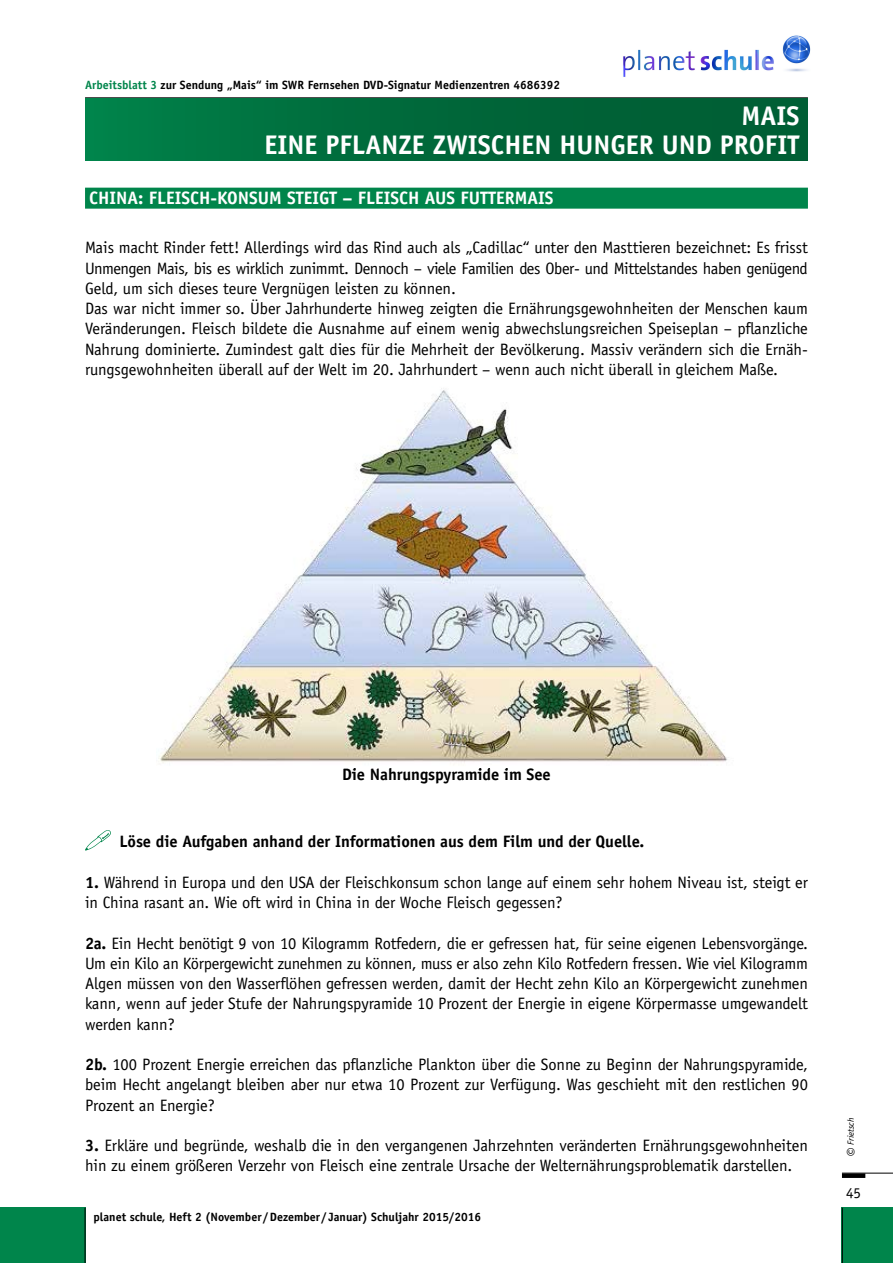
<style>
.page{position:relative;width:893px;height:1263px;background:#fff}
.page>*{position:absolute;margin:0;border:0;box-sizing:border-box;transform-origin:0 0}
.t1{font:700 27px/28.5px "Officina Sans Std";color:#fff;text-align:right}
.t2{font:700 18px "Officina Sans Std";color:#fff}
.t3{font:16.5px/20.2px "Officina Sans Std";letter-spacing:-.005em;color:#000}
.t4{font:700 16.5px "Officina Sans Std";letter-spacing:-.005em;color:#000}
.t5{font:15px "Officina Sans Std";color:#000}
.t6{font:700 12px "Officina Sans Std";color:#000}
.t7{font:12px "Officina Sans Std Bold 12";color:#000}
.t8{font:italic 9px "Officina Sans Std";color:#000}
.s1{color:#00854b}
.s2{font-weight:700}
.s3{font-size:16.5px}
</style>
<div class="page">
<hr style="left:842px;top:1173px;width:51px;height:1px;background:#000">
<div style="left:842px;top:1173px;width:23px;height:5px;background:#000"></div>
<div style="left:842px;top:1208px;width:51px;height:55px;background:#00854b"></div>
<hr style="left:842px;top:1208px;width:1px;height:55px;background:#000">
<div style="left:0;top:1208px;width:85px;height:55px;background:#00854b"></div>
<hr style="left:85px;top:1208px;width:1px;height:55px;background:#000">
<hr style="left:85px;top:97px;width:723px;height:1px;background:#000">
<div style="left:85px;top:98px;width:23px;height:5px;background:#00844b"></div>
<div style="left:85px;top:99px;width:723px;height:62px;background:linear-gradient(to right,#007e47,#005831)"></div>
<div style="left:85px;top:188px;width:723px;height:21px;background:#00854b"></div>
<img style="left:158px;top:388px;width:570px;height:381px">
<img style="left:344px;top:768px;width:206px;height:1px">
<svg style="left:85px;top:830px;width:26px;height:20px"></svg>
<img style="left:623px;top:35px;width:188px;height:42px">
<p class="t6" style="left:85px;top:78px;width:477px"><span class="s1">Arbeitsblatt 3</span> zur Sendung „Mais“ im SWR Fernsehen DVD-Signatur Medienzentren 4686392</p>
<h1 class="t1" style="left:264px;top:101px;width:537px">MAIS<br>EINE PFLANZE ZWISCHEN HUNGER UND PROFIT</h1>
<p class="t2" style="left:89px;top:187px;width:466px">CHINA: FLEISCH-KONSUM STEIGT – FLEISCH AUS FUTTERMAIS</p>
<p class="t3" style="left:85px;top:238px;width:724px">Mais macht Rinder fett! Allerdings wird das Rind auch als „Cadillac“ unter den Masttieren bezeichnet: Es frisst Unmengen Mais, bis es wirklich zunimmt. Dennoch – viele Familien des Ober- und Mittelstandes haben genügend Geld, um sich dieses teure Vergnügen leisten zu können.<br>Das war nicht immer so. Über Jahrhunderte hinweg zeigten die Ernährungsgewohnheiten der Menschen kaum Veränderungen. Fleisch bildete die Ausnahme auf einem wenig abwechslungsreichen Speiseplan – pflanzliche Nahrung dominierte. Zumindest galt dies für die Mehrheit der Bevölkerung. Massiv verändern sich die Ernäh&shy;rungsgewohnheiten überall auf der Welt im 20. Jahrhundert – wenn auch nicht überall in gleichem Maße.</p>
<p class="t4" style="left:342px;top:764px;width:210px">Die Nahrungspyramide im See</p>
<p class="t4" style="left:119px;top:831px;width:526px">Löse die Aufgaben anhand der Informationen aus dem Film und der Quelle.</p>
<p class="t3" style="left:85px;top:872px;width:724px"><span class="s2">1.</span> Während in Europa und den USA der Fleischkonsum schon lange auf einem sehr hohem Niveau ist, steigt er in China rasant an. Wie oft wird in China in der Woche Fleisch gegessen?</p>
<p class="t3" style="left:85px;top:933px;width:724px;text-align:justify"><span class="s2">2a.</span> Ein Hecht benötigt 9 von 10 Kilogramm Rotfedern, die er gefressen hat, für seine eigenen Lebensvorgänge.<br>Um ein Kilo an Körpergewicht zunehmen zu können, muss er also zehn Kilo Rotfedern fressen. Wie viel Kilogramm Algen müssen von den Wasserflöhen gefressen werden, damit der Hecht zehn Kilo an Körpergewicht zunehmen kann, wenn auf jeder Stufe der Nahrungspyramide 10 Prozent der Energie in eigene Körpermasse umgewandelt werden kann?</p>
<p class="t3" style="left:85px;top:1054px;width:724px;text-align:justify"><span class="s2">2b.</span> 100 Prozent Energie erreichen das pflanzliche Plankton über die Sonne zu Beginn der Nahrungspyramide, beim Hecht angelangt bleiben aber nur etwa 10 Prozent zur Verfügung. Was geschieht mit den restlichen 90<br>Prozent an Energie?</p>
<p class="t3" style="left:85px;top:1135px;width:724px"><span class="s2">3.</span> Erkläre und begründe, weshalb die in den vergangenen Jahrzehnten veränderten Ernährungsgewohnheiten hin zu einem größeren Verzehr von Fleisch eine zentrale Ursache der Welternährungsproblematik darstellen.</p>
<p class="t7" style="left:94px;top:1209px;width:389px">planet schule, Heft 2 (November / Dezember / Januar) Schuljahr 2015/2016</p>
<p class="t8" style="left:846px;top:1157px;width:40px;rotate:-90deg"><span class="s3">©</span> Frietsch</p>
<p class="t5" style="left:846px;top:1184px;width:16px">45</p>
</div>
